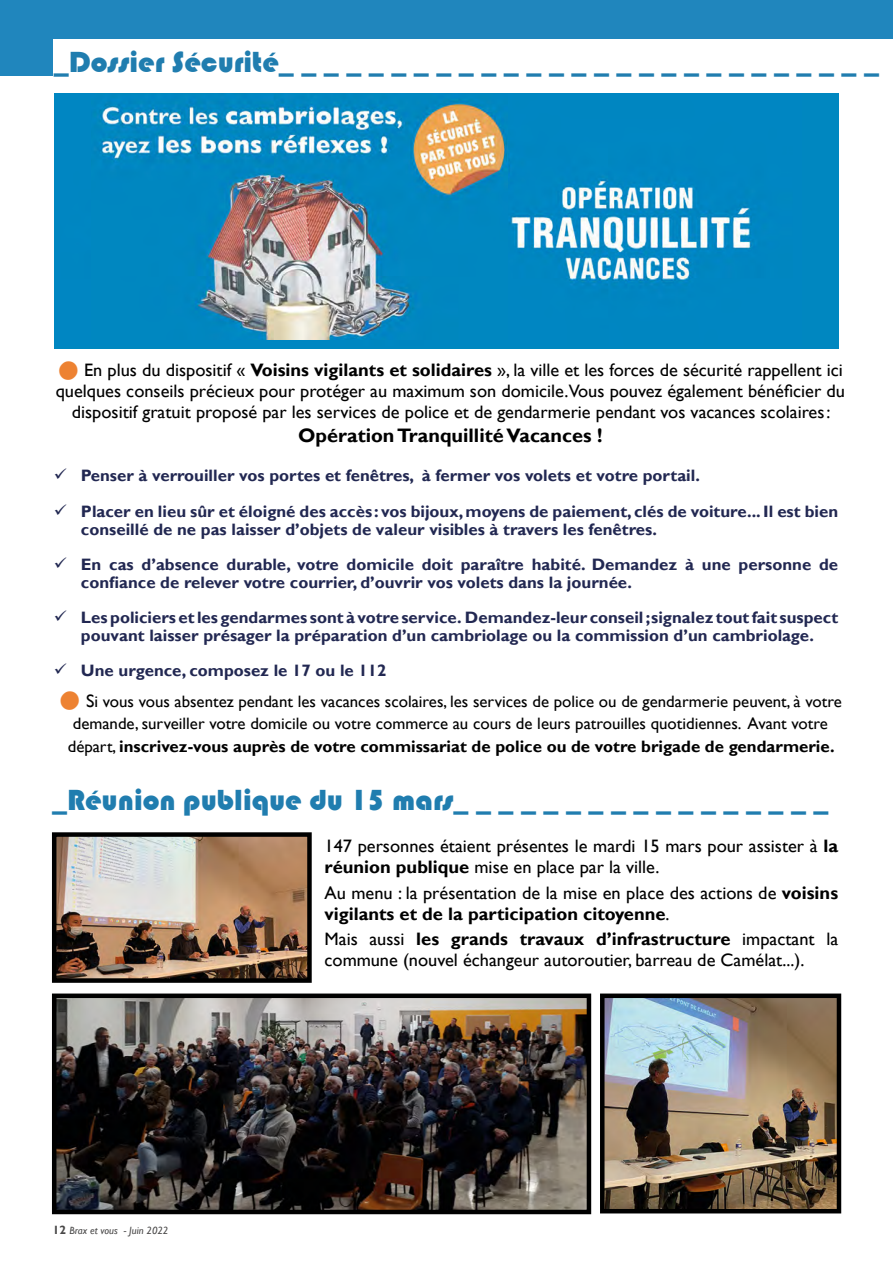
<style>
.page{position:relative;width:893px;height:1263px;background:#fff}
.page>*{position:absolute;margin:0;border:0;box-sizing:border-box;transform-origin:0 0}
.t1{font:30px "Bauhaus 93";color:#207daf}
.t2{font:700 19.5px "Gill Sans";color:#000}
.t3{font:18px/21px "Gill Sans";color:#000}
.t4{font:700 16.5px/35px "Gill Sans";color:#222852}
.t5{font:16.5px/22.5px "Gill Sans";color:#000;text-align:center}
.t6{font:italic 10.5px "Gill Sans";color:#494848}
.s1{font-family:"Berlin Sans FB Demi";font-weight:700;font-size:36px;color:#ed8232}
.s2{font-weight:700}
.s3{font-size:18px}
.s4{font-weight:700;font-style:normal;font-size:12px}
</style>
<div class="page">
<div style="left:0;top:0;width:893px;height:76px;background:#2086bd"></div>
<div style="left:54px;top:39px;width:839px;height:40px;background:#fff"></div>
<div style="left:54px;top:94px;width:785px;height:255px;background:#0087c0"></div>
<img style="left:507px;top:156px;width:249px;height:130px">
<img style="left:95px;top:101px;width:412px;height:239px">
<hr style="left:892px;top:83px;width:1px;height:1180px;background:#efbc29">
<img style="left:57px;top:837px;width:250px;height:141px">
<div style="left:52px;top:832px;width:260px;height:151px;border:4px solid #000"></div>
<img style="left:57px;top:998px;width:529px;height:211px">
<div style="left:52px;top:993px;width:539px;height:221px;border:4px solid #000"></div>
<img style="left:605px;top:998px;width:231px;height:210px">
<div style="left:600px;top:993px;width:241px;height:220px;border:4px solid #000"></div>
<h1 class="t1" style="left:54px;top:45px;width:827px">_Dossier Sécurité_ _ _ _ _ _ _ _ _ _ _ _ _ _ _ _ _ _ _ _ _ _ _ _ _ _ _</h1>
<p class="t3" style="left:56px;top:360px;width:791px;text-align:center"><span class="s1">•</span> En plus du dispositif « <span class="s2">Voisins vigilants et solidaires</span> », la ville et les forces de sécurité rappellent ici quelques conseils précieux pour protéger au maximum son domicile.Vous pouvez également bénéficier du dispositif gratuit proposé par les services de police et de gendarmerie pendant vos vacances scolaires:</p>
<p class="t2" style="left:298px;top:424px;width:306px">Opération Tranquillité Vacances !</p>
<p class="t4" style="left:81px;top:459px;width:759px">Penser à verrouiller vos portes et fenêtres, à fermer vos volets et votre portail.<br>Placer en lieu sûr et éloigné des accès : vos bijoux, moyens de paiement, clés de voiture... Il est bien</p>
<p class="t4" style="left:81px;top:512px;width:759px">conseillé de ne pas laisser d’objets de valeur visibles à travers les fenêtres.<br>En cas d’absence durable, votre domicile doit paraître habité. Demandez à une personne de</p>
<p class="t4" style="left:81px;top:565px;width:759px">confiance de relever votre courrier, d’ouvrir vos volets dans la journée.<br>Les policiers et les gendarmes sont à votre service. Demandez-leur conseil ;signalez tout fait suspect</p>
<p class="t4" style="left:81px;top:618px;width:735px">pouvant laisser présager la préparation d’un cambriolage ou la commission d’un cambriolage.<br>Une urgence, composez le 17 ou le 112</p>
<p class="t5" style="left:59px;top:690px;width:784px"><span class="s1">•</span> <span class="s3">S</span>i vous vous absentez pendant les vacances scolaires, les services de police ou de gendarmerie peuvent, à votre demande, surveiller votre domicile ou votre commerce au cours de leurs patrouilles quotidiennes. Avant votre départ, <span class="s2">inscrivez-vous auprès de votre commissariat de police ou de votre brigade de gendarmerie.</span></p>
<h1 class="t1" style="left:52px;top:783px;width:778px">_Réunion publique du 15 mars_ _ _ _ _ _ _ _ _ _ _ _ _ _ _ _ _</h1>
<p class="t3" style="left:324px;top:836px;width:515px">147 personnes étaient présentes le mardi 15 mars pour assister à <span class="s2">la réunion publique</span> mise en place par la ville.</p>
<p class="t3" style="left:324px;top:882px;width:515px">Au menu : la présentation de la mise en place des actions de <span class="s2">voisins vigilants et de la participation citoyenne</span>.</p>
<p class="t3" style="left:324px;top:929px;width:515px">Mais aussi <span class="s2">les grands travaux d’infrastructure</span> impactant la commune (nouvel échangeur autoroutier, barreau de Camélat...).</p>
<p class="t6" style="left:53px;top:1224px;width:117px"><span class="s4">12</span> Brax et vous - Juin 2022</p>
</div>
